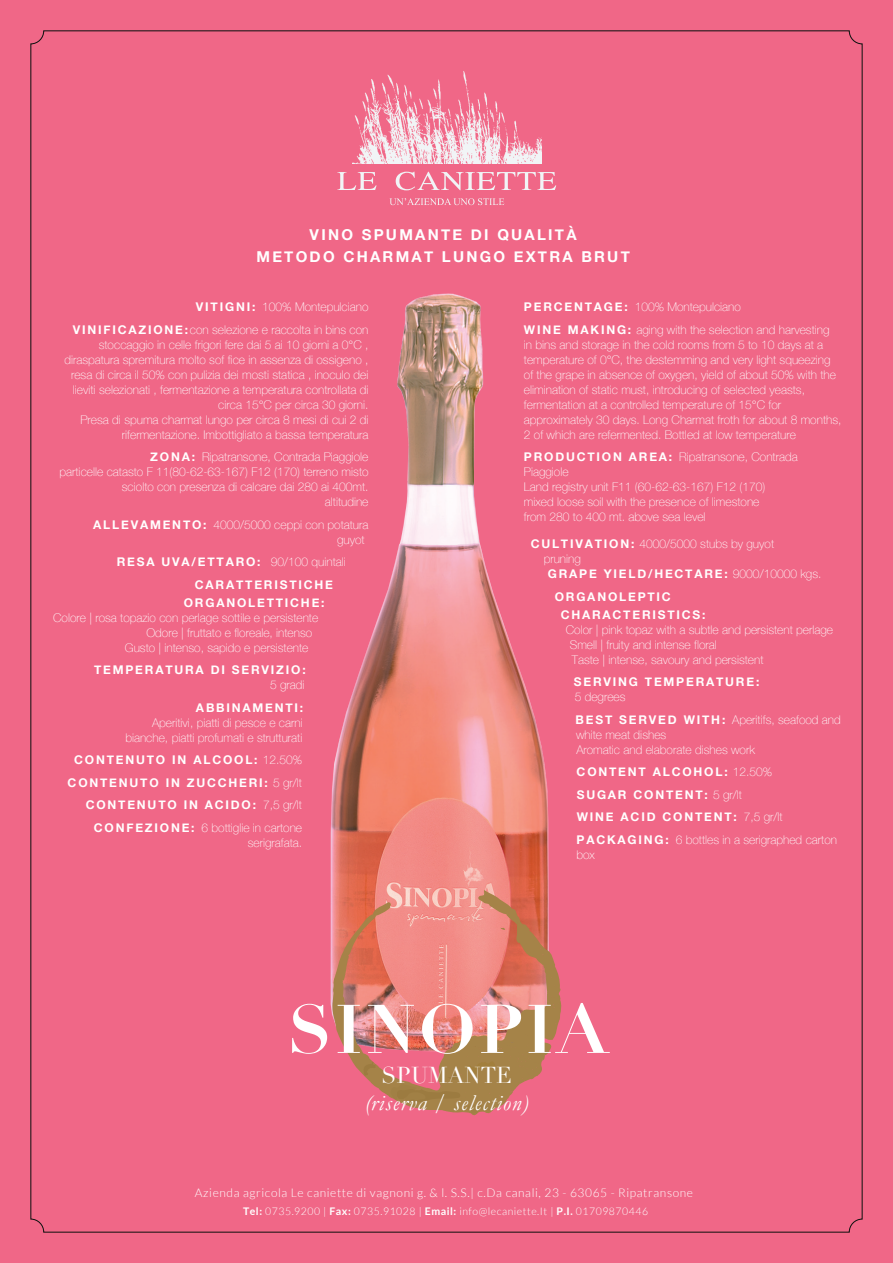
<style>
.page{position:relative;width:893px;height:1263px;background:#f06787}
.page>*{position:absolute;margin:0;border:0;box-sizing:border-box;transform-origin:0 0}
.t1{font:700 67.5px "Didot";letter-spacing:.05em;color:#fff}
.t2{font:italic 22.5px "Garamond";letter-spacing:.05em;color:#fff}
.t3{font:22.5px "Didot";color:#fff}
.t4{font:700 15px/22.5px "Helvetica Neue";letter-spacing:.15em;color:#fff;text-align:center}
.t5{font:100 12px/15px "Helvetica Neue";color:#fff}
.t6{font:700 12px/22.5px "Helvetica Neue";letter-spacing:.15em;color:#fff}
.t7{font:300 12px "Lato";letter-spacing:.05em;color:#fff}
.t8{font:300 10.5px "Lato";letter-spacing:.05em;color:#fff}
.s1{font-weight:700}
.s2{font-weight:100}
</style>
<div class="page">
<img style="left:330px;top:171px;width:227px;height:843px">
<svg style="left:332px;top:890px;width:230px;height:226px"></svg>
<svg style="left:337px;top:172px;width:40px;height:18px"></svg>
<svg style="left:396px;top:172px;width:160px;height:18px"></svg>
<svg style="left:389px;top:198px;width:115px;height:7px"></svg>
<img style="left:352px;top:71px;width:190px;height:93px">
<p class="t4" style="left:256px;top:224px;width:375px">VINO SPUMANTE DI QUALITÀ<br>METODO CHARMAT LUNGO EXTRA BRUT</p>
<p class="t5" style="left:73px;top:295px;width:297px;line-height:22.5px;text-align:right"><span class="s1">VITIGNI:</span> 100% Montepulciano<br><span class="s1">VINIFICAZIONE:</span> con selezione e raccolta in bins con</p>
<p class="t5" style="left:64px;top:337px;width:306px;text-align:right">stoccaggio in celle frigori fere dai 5 ai 10 giorni a 0°C , diraspatura spremitura molto sof fice in assenza di ossigeno , resa di circa il 50% con pulizia dei mosti statica , inoculo dei lieviti selezionati , fermentazione a temperatura controllata di circa 15°C per circa 30 giorni.<br>Presa di spuma charmat lungo per circa 8 mesi di cui 2 di rifermentazione. Imbottigliato a bassa temperatura</p>
<p class="t5" style="left:60px;top:449px;width:310px;text-align:right"><span class="s1">ZONA:</span> Ripatransone, Contrada Piaggiole<br>particelle catasto F 11(80-62-63-167) F12 (170) terreno misto sciolto con presenza di calcare dai 280 ai 400mt.<br>altitudine</p>
<p class="t5" style="left:337px;top:517px;width:33px;text-indent:-244px"><span class="s1">ALLEVAMENTO:</span> 4000/5000 ceppi con potatura guyot</p>
<p class="t6" style="left:195px;top:551px;width:152px;text-indent:-78px">RESA UVA/ETTARO: <span class="s2">90/100 quintali<br></span>CARATTERISTICHE</p>
<p class="t6" style="left:184px;top:592px;width:142px">ORGANOLETTICHE:</p>
<p class="t5" style="left:53px;top:610px;width:267px">Colore | rosa topazio con perlage sottile e persistente</p>
<p class="t5" style="left:146px;top:625px;width:167px">Odore | fruttato e floreale, intenso</p>
<p class="t5" style="left:125px;top:640px;width:185px">Gusto | intenso, sapido e persistente</p>
<p class="t6" style="left:94px;top:659px;width:213px">TEMPERATURA DI SERVIZIO:</p>
<p class="t5" style="left:270px;top:677px;width:36px">5 gradi</p>
<p class="t6" style="left:196px;top:697px;width:109px">ABBINAMENTI:</p>
<p class="t5" style="left:125px;top:715px;width:179px;text-align:right">Aperitivi, piatti di pesce e carni bianche, piatti profumati e strutturati</p>
<p class="t6" style="left:68px;top:749px;width:236px;text-align:right">CONTENUTO IN ALCOOL: <span class="s2">12.50%<br></span>CONTENUTO IN ZUCCHERI: <span class="s2">5 gr/lt<br></span>CONTENUTO IN ACIDO: <span class="s2">7,5 gr/lt<br></span>CONFEZIONE: <span class="s2">6 bottiglie in cartone</span></p>
<p class="t5" style="left:248px;top:835px;width:56px">serigrafata.</p>
<p class="t5" style="left:524px;top:295px;width:307px;line-height:22.5px"><span class="s1">PERCENTAGE:</span> 100% Montepulciano<br><span class="s1">WINE MAKING:</span> aging with the selection and harvesting</p>
<p class="t5" style="left:524px;top:337px;width:319px">in bins and storage in the cold rooms from 5 to 10 days at a temperature of 0°C, the destemming and very light squeezing of the grape in absence of oxygen, yield of about 50% with the elimination of static must, introducing of selected yeasts, fermentation at a controlled temperature of 15°C for approximately 30 days. Long Charmat froth for about 8 months, 2 of which are refermented. Bottled at low temperature</p>
<p class="t5" style="left:524px;top:449px;width:275px"><span class="s1">PRODUCTION AREA:</span> Ripatransone, Contrada Piaggiole<br>Land registry unit F11 (60-62-63-167) F12 (170) mixed loose soil with the presence of limestone<br>from 280 to 400 mt. above sea level</p>
<p class="t5" style="left:531px;top:536px;width:245px"><span class="s1">CULTIVATION:</span> 4000/5000 stubs by guyot</p>
<p class="t5" style="left:544px;top:551px;width:39px">pruning</p>
<p class="t6" style="left:548px;top:563px;width:275px">GRAPE YIELD/HECTARE: <span class="s2">9000/10000 kgs.</span></p>
<p class="t6" style="left:561px;top:588px;width:146px;line-height:18px;text-indent:-6px">ORGANOLEPTIC<br>CHARACTERISTICS:</p>
<p class="t5" style="left:570px;top:622px;width:265px;text-indent:-4px">Color | pink topaz with a subtle and persistent perlage<br>Smell | fruity and intense floral<br>Taste | intense, savoury and persistent</p>
<p class="t6" style="left:574px;top:671px;width:187px">SERVING TEMPERATURE:</p>
<p class="t5" style="left:575px;top:685px;width:268px;line-height:22.5px">5 degrees<br><span class="s1">BEST SERVED WITH:</span> Aperitifs, seafood and</p>
<p class="t5" style="left:576px;top:727px;width:180px">white meat dishes<br>Aromatic and elaborate dishes work</p>
<p class="t6" style="left:577px;top:761px;width:262px">CONTENT ALCOHOL: <span class="s2">12.50%<br></span>SUGAR CONTENT: <span class="s2">5 gr/lt<br></span>WINE ACID CONTENT: <span class="s2">7,5 gr/lt<br></span>PACKAGING: <span class="s2">6 bottles in a serigraphed carton</span></p>
<p class="t5" style="left:576px;top:847px;width:20px">box</p>
<h1 class="t1" style="left:288px;top:987px;width:322px">SINOPIA</h1>
<h2 class="t3" style="left:382px;top:1062px;width:132px">SPUMANTE</h2>
<h2 class="t2" style="left:365px;top:1089px;width:165px">(riserva / selection)</h2>
<p class="t7" style="left:195px;top:1186px;width:500px">Azienda agricola Le caniette di vagnoni g. &amp; l. S.S.| c.Da canali, 23 - 63065 - Ripatransone</p>
<p class="t8" style="left:243px;top:1205px;width:407px"><span class="s1">Tel:</span> 0735.9200 | <span class="s1">Fax:</span> 0735.91028 | <span class="s1">Email:</span> info@lecaniette.It | <span class="s1">P.I.</span> 01709870446</p>
</div>
